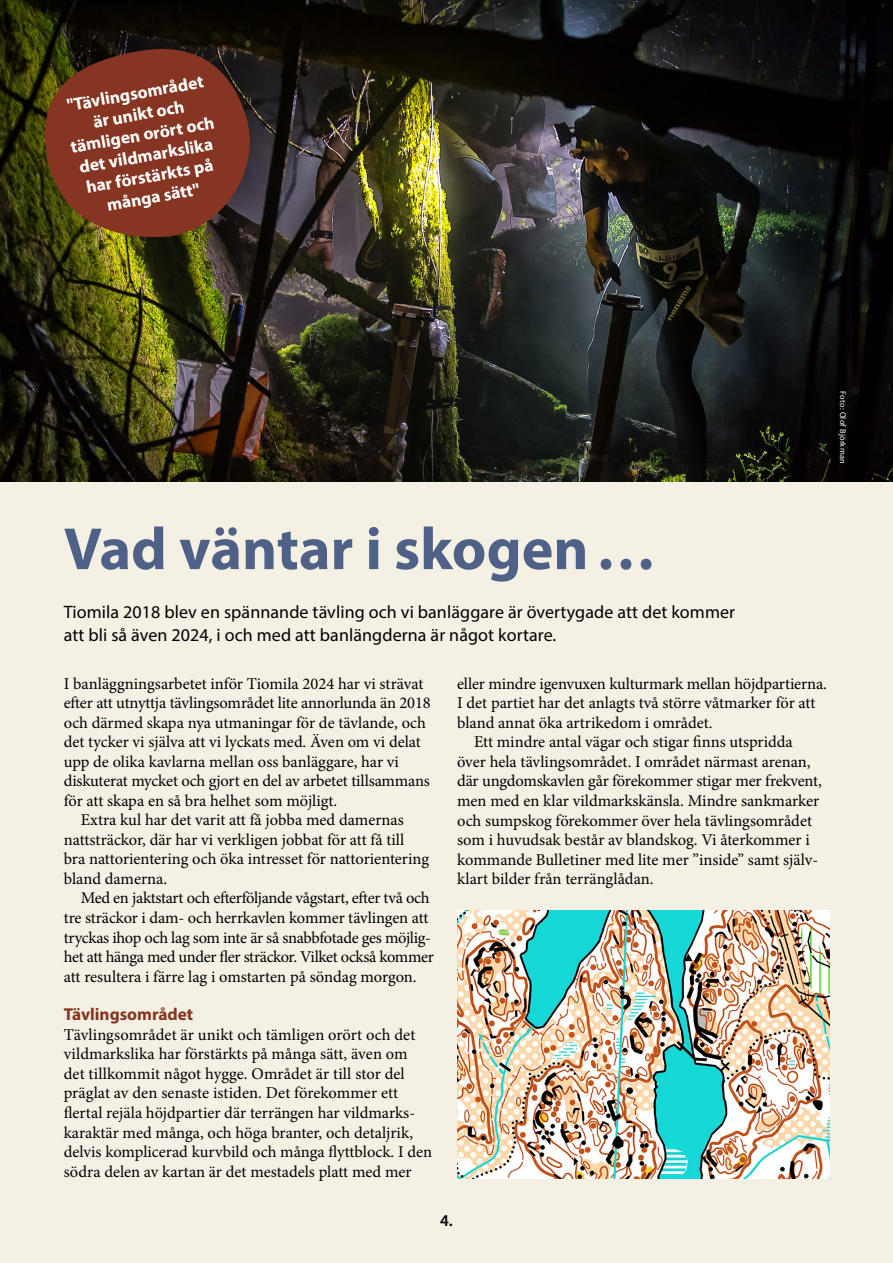
<style>
.page{position:relative;width:893px;height:1263px;background:#f4f1e4}
.page>*{position:absolute;margin:0;border:0;box-sizing:border-box;transform-origin:0 0}
.t1{font:700 60px "Myriad Pro";color:#4f6186}
.t2{font:18px/22.5px "Myriad Pro";letter-spacing:.005em;color:#000}
.t3{font:700 17.55px/21px "Myriad Pro";color:#fff;text-align:center}
.t4{font:700 17.25px "Myriad Pro";color:#853521}
.t5{font:16.5px/19.5px "Minion Pro";letter-spacing:-.005em;color:#000}
.t6{font:16.5px "Minion Pro";letter-spacing:-.025em;color:#000}
.t7{font:16.5px "Myriad Variable Concept";color:#000}
.t8{font:8.25px "Myriad Variable Concept";letter-spacing:.025em;color:#fff}
</style>
<div class="page">
<img style="left:0;top:0;width:893px;height:481px">
<svg style="left:36px;top:42px;width:229px;height:198px;background:#6a331d"></svg>
<img style="left:457px;top:911px;width:372px;height:268px">
<p class="t3" style="left:62px;top:95px;width:147px;rotate:-10deg">"Tävlingsområdet är unikt och tämligen orört och det vildmarkslika har förstärkts på många sätt"</p>
<p class="t8" style="left:848px;top:391px;width:74px;rotate:90deg">Foto: Olof Björkman</p>
<h1 class="t1" style="left:64px;top:510px;width:594px">Vad väntar i skogen…</h1>
<p class="t2" style="left:64px;top:601px;width:673px">Tiomila 2018 blev en spännande tävling och vi banläggare är övertygade att det kommer att bli så även 2024, i och med att banlängderna är något kortare.</p>
<p class="t5" style="left:64px;top:674px;width:361px">I banläggningsarbetet inför Tiomila 2024 har vi strävat</p>
<p class="t5" style="left:64px;top:693px;width:368px">efter att utnyttja tävlingsområdet lite annorlunda än 2018</p>
<p class="t5" style="left:64px;top:713px;width:364px">och därmed skapa nya utmaningar för de tävlande, och</p>
<p class="t5" style="left:64px;top:732px;width:359px">det tycker vi själva att vi lyckats med. Även om vi delat</p>
<p class="t5" style="left:64px;top:752px;width:337px">upp de olika kavlarna mellan oss banläggare, har vi</p>
<p class="t5" style="left:64px;top:771px;width:368px">diskuterat mycket och gjort en del av arbetet tillsammans</p>
<p class="t5" style="left:64px;top:791px;width:275px">för att skapa en så bra helhet som möjligt.</p>
<p class="t5" style="left:81px;top:810px;width:324px">Extra kul har det varit att få jobba med damernas</p>
<p class="t5" style="left:64px;top:830px;width:342px">nattsträckor, där har vi verkligen jobbat för att få till</p>
<p class="t5" style="left:64px;top:849px;width:367px">bra nattorientering och öka intresset för nattorientering</p>
<p class="t5" style="left:64px;top:869px;width:105px">bland damerna.</p>
<p class="t5" style="left:81px;top:888px;width:350px">Med en jaktstart och efterföljande vågstart, efter två och</p>
<p class="t5" style="left:64px;top:908px;width:366px">tre sträckor i dam- och herrkavlen kommer tävlingen att</p>
<p class="t6" style="left:64px;top:926px;width:369px">tryckas ihop och lag som inte är så snabbfotade ges möjlig-</p>
<p class="t6" style="left:64px;top:946px;width:372px">het att hänga med under fler sträckor. Vilket också kommer</p>
<p class="t5" style="left:64px;top:966px;width:354px">att resultera i färre lag i omstarten på söndag morgon.</p>
<p class="t4" style="left:64px;top:1003px;width:131px">Tävlingsområdet</p>
<p class="t5" style="left:64px;top:1025px;width:370px">Tävlingsområdet är unikt och tämligen orört och det vildmarkslika har förstärkts på många sätt, även om det tillkommit något hygge. Området är till stor del präglat av den senaste istiden. Det förekommer ett flertal rejäla höjdpartier där terrängen har vildmarks&shy;karaktär med många, och höga branter, och detaljrik, delvis komplicerad kurvbild och många flyttblock. I den södra delen av kartan är det mestadels platt med mer</p>
<p class="t5" style="left:457px;top:674px;width:371px">eller mindre igenvuxen kulturmark mellan höjdpartierna.</p>
<p class="t5" style="left:457px;top:693px;width:360px">I det partiet har det anlagts två större våtmarker för att</p>
<p class="t5" style="left:457px;top:713px;width:257px">bland annat öka artrikedom i området.</p>
<p class="t5" style="left:474px;top:732px;width:320px">Ett mindre antal vägar och stigar finns utspridda</p>
<p class="t5" style="left:457px;top:752px;width:355px">över hela tävlingsområdet. I området närmast arenan,</p>
<p class="t5" style="left:457px;top:771px;width:366px">där ungdomskavlen går förekommer stigar mer frekvent,</p>
<p class="t5" style="left:457px;top:791px;width:364px">men med en klar vildmarkskänsla. Mindre sankmarker</p>
<p class="t5" style="left:457px;top:810px;width:356px">och sumpskog förekommer över hela tävlingsområdet</p>
<p class="t5" style="left:457px;top:830px;width:354px">som i huvudsak består av blandskog. Vi återkommer i</p>
<p class="t5" style="left:457px;top:849px;width:363px">kommande Bulletiner med lite mer ”inside” samt själv-</p>
<p class="t5" style="left:457px;top:869px;width:198px">klart bilder från terränglådan.</p>
<p class="t7" style="left:440px;top:1211px;width:14px">4.</p>
</div>
